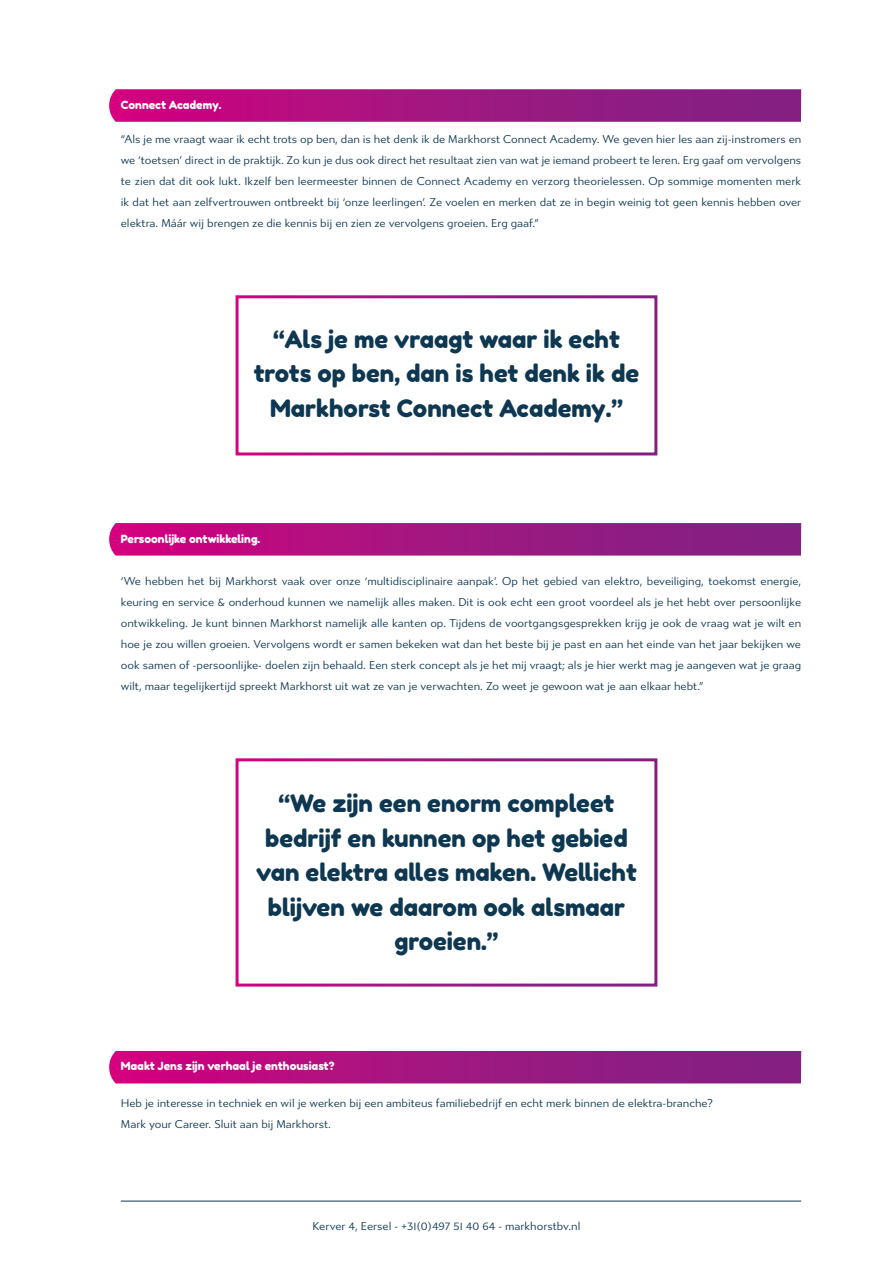
<style>
.page{position:relative;width:893px;height:1263px;background:#fff}
.page>*{position:absolute;margin:0;border:0;box-sizing:border-box;transform-origin:0 0}
.t1{font:24px/34.5px "Fredoka One";color:#0e3751;text-align:center}
.t2{font:11.25px/21px "Gibbs";color:#0e3751;text-align:justify}
.t3{font:11.25px "Fredoka One";color:#fff}
</style>
<div class="page">
<svg style="left:109px;top:1051px;width:692px;height:32px;background:#a51480"></svg>
<svg style="left:109px;top:89px;width:692px;height:33px;background:#a61882"></svg>
<svg style="left:109px;top:523px;width:692px;height:33px;background:#a61882"></svg>
<hr style="left:121px;top:1201px;width:680px;height:1px;background:#0e3751">
<div style="left:236px;top:295px;width:421px;height:160px;border:3px solid #fff"></div>
<div style="left:236px;top:758px;width:421px;height:228px;border:3px solid #fff"></div>
<p class="t3" style="left:121px;top:98px;width:102px">Connect Academy.</p>
<p class="t2" style="left:121px;top:129px;width:682px">“Als je me vraagt waar ik echt trots op ben, dan is het denk ik de Markhorst Connect Academy. We geven hier les aan zij-instromers en we ‘toetsen’ direct in de praktijk. Zo kun je dus ook direct het resultaat zien van wat je iemand probeert te leren. Erg gaaf om vervolgens te zien dat dit ook lukt. Ikzelf ben leermeester binnen de Connect Academy en verzorg theorielessen. Op sommige momenten merk ik dat het aan zelfvertrouwen ontbreekt bij ‘onze leerlingen’. Ze voelen en merken dat ze in begin weinig tot geen kennis hebben over elektra. Máár wij brengen ze die kennis bij en zien ze vervolgens groeien. Erg gaaf.”</p>
<h1 class="t1" style="left:254px;top:322px;width:387px">“Als je me vraagt waar ik echt trots op ben, dan is het denk ik de<br>Markhorst Connect Academy.”</h1>
<p class="t3" style="left:121px;top:531px;width:141px">Persoonlijke ontwikkeling.</p>
<p class="t2" style="left:121px;top:571px;width:682px">‘We hebben het bij Markhorst vaak over onze ‘multidisciplinaire aanpak’. Op het gebied van elektro, beveiliging, toekomst energie, keuring en service &amp; onderhoud kunnen we namelijk alles maken. Dit is ook echt een groot voordeel als je het hebt over persoonlijke ontwikkeling. Je kunt binnen Markhorst namelijk alle kanten op. Tijdens de voortgangsgesprekken krijg je ook de vraag wat je wilt en hoe je zou willen groeien. Vervolgens wordt er samen bekeken wat dan het beste bij je past en aan het einde van het jaar bekijken we ook samen of -persoonlijke- doelen zijn behaald. Een sterk concept als je het mij vraagt; als je hier werkt mag je aangeven wat je graag wilt, maar tegelijkertijd spreekt Markhorst uit wat ze van je verwachten. Zo weet je gewoon wat je aan elkaar hebt.”</p>
<h1 class="t1" style="left:256px;top:786px;width:382px">“We zijn een enorm compleet bedrijf en kunnen op het gebied van elektra alles maken. Wellicht blijven we daarom ook alsmaar groeien.”</h1>
<p class="t3" style="left:121px;top:1059px;width:215px">Maakt Jens zijn verhaal je enthousiast?</p>
<p class="t2" style="left:121px;top:1093px;width:593px">Heb je interesse in techniek en wil je werken bij een ambiteus familiebedrijf en echt merk binnen de elektra-branche?<br>Mark your Career. Sluit aan bij Markhorst.</p>
<p class="t2" style="left:313px;top:1215px;width:269px">Kerver 4, Eersel - +31(0)497 51 40 64 - markhorstbv.nl</p>
</div>
